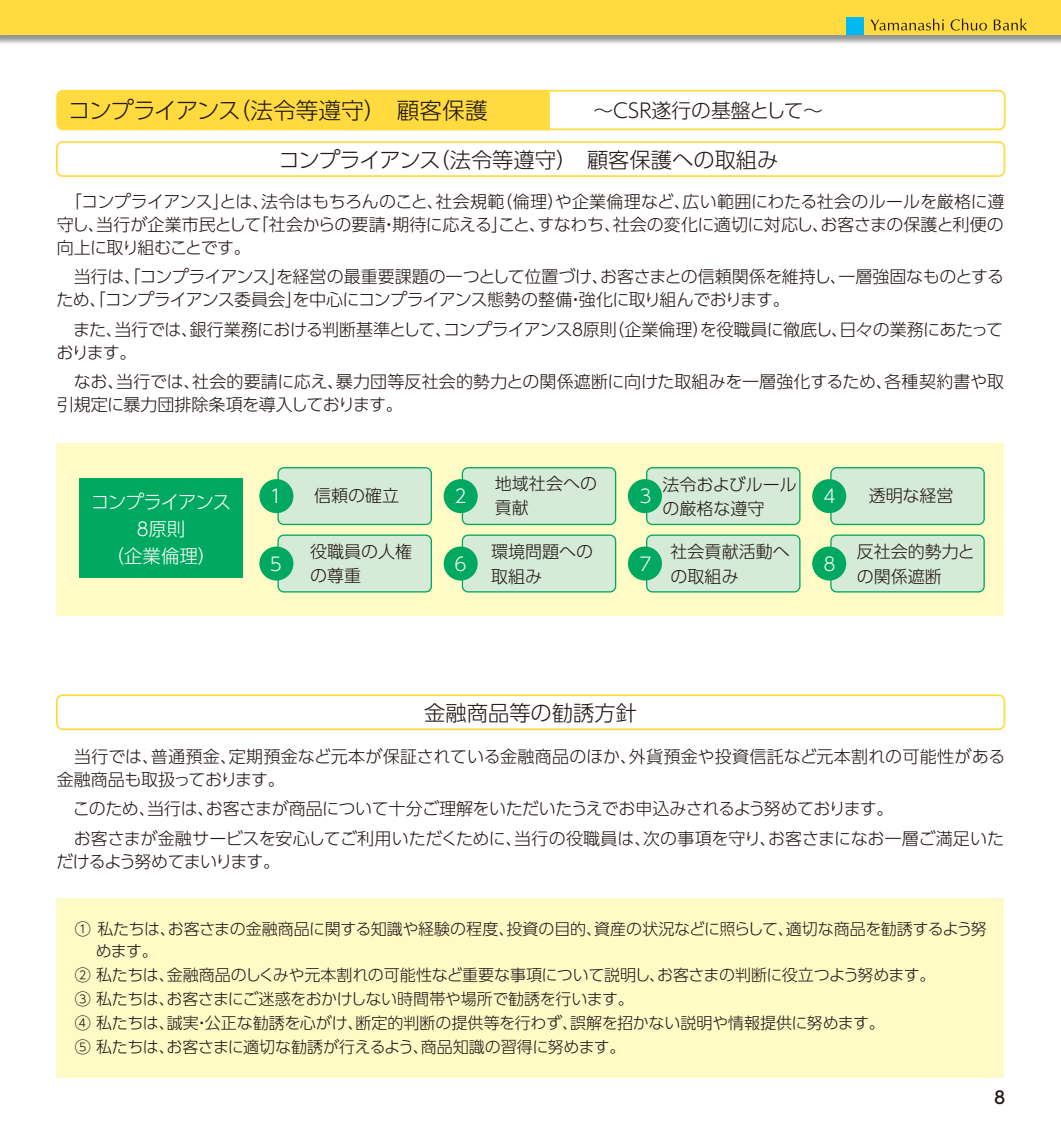
<style>
.page{position:relative;width:1061px;height:1134px;background:#fff}
.page>*{position:absolute;margin:0;border:0;box-sizing:border-box;transform-origin:0 0}
.t1{font:300 22.6px "UD Shin Go Pro";letter-spacing:-.01em;color:#221815}
.t2{font:300 21.2px "UD Shin Go Pro";color:#221815}
.t3{font:300 19.8px "UD Shin Go Pro";color:#221815}
.t4{font:300 18.4px/27px "UD Shin Go Pro";letter-spacing:-.05em;color:#fff;text-align:center}
.t5{font:300 17px/22.6px "UD Shin Go Pro";letter-spacing:-.01em;color:#221815}
.t6{font:300 17px/22.6px "UD Shin Go Pro";letter-spacing:-.03em;color:#221815}
.t7{font:300 17px/22.6px "UD Shin Go Pro";letter-spacing:.01em;color:#221815}
.t8{font:300 17px/22.6px "UD Shin Go Pro";letter-spacing:-.035em;color:#221815}
.t9{font:300 17px "UD Shin Go Pro";letter-spacing:-.055em;color:#221815}
.t10{font:500 17px "UD Shin Go Pro";color:#221815}
.t11{font:300 16px/24px "UD Shin Go Pro";letter-spacing:-.02em;color:#221815}
</style>
<div class="page">
<img style="left:1px;top:34px;width:1059px;height:10px">
<div style="left:0;top:0;width:1060px;height:34px;background:#ffdb3f"></div>
<svg style="left:870px;top:19px;width:73px;height:12px"></svg>
<svg style="left:950px;top:19px;width:36px;height:12px"></svg>
<svg style="left:993px;top:19px;width:33px;height:12px"></svg>
<div style="left:846px;top:17px;width:17px;height:17px;background:#00b9ef"></div>
<div style="left:57px;top:443px;width:946px;height:172px;background:#fffbc7"></div>
<div style="left:57px;top:898px;width:946px;height:179px;background:#fffbc7"></div>
<div style="left:56px;top:89px;width:494px;height:42px;background:#ffdb3f"></div>
<div style="left:334px;top:90px;width:671px;height:40px;border:2px solid #ffdb3f;border-radius:6px"></div>
<div style="left:56px;top:694px;width:948px;height:36px;border:2px solid #ffdb3f;border-radius:6px"></div>
<div style="left:56px;top:141px;width:948px;height:36px;border:2px solid #ffdb3f;border-radius:6px"></div>
<div style="left:278px;top:468px;width:153px;height:56px;background:#d5ead7;border-radius:6px"></div>
<div style="left:277px;top:467px;width:155px;height:58px;border:1px solid #00a95f;border-radius:6px"></div>
<div style="left:259px;top:479px;width:34px;height:34px;background:#00a95f;border-radius:50%"></div>
<div style="left:462px;top:468px;width:153px;height:56px;background:#d5ead7;border-radius:6px"></div>
<div style="left:461px;top:467px;width:155px;height:58px;border:1px solid #00a95f;border-radius:6px"></div>
<div style="left:443px;top:479px;width:34px;height:34px;background:#00a95f;border-radius:50%"></div>
<div style="left:646px;top:468px;width:153px;height:56px;background:#d5ead7;border-radius:6px"></div>
<div style="left:646px;top:467px;width:154px;height:58px;border:1px solid #00a95f;border-radius:6px"></div>
<div style="left:627px;top:479px;width:34px;height:34px;background:#00a95f;border-radius:50%"></div>
<div style="left:830px;top:468px;width:153px;height:56px;background:#d5ead7;border-radius:6px"></div>
<div style="left:830px;top:467px;width:154px;height:58px;border:1px solid #00a95f;border-radius:6px"></div>
<div style="left:812px;top:479px;width:34px;height:34px;background:#00a95f;border-radius:50%"></div>
<div style="left:278px;top:535px;width:153px;height:57px;background:#d5ead7;border-radius:6px"></div>
<div style="left:277px;top:534px;width:155px;height:58px;border:1px solid #00a95f;border-radius:6px"></div>
<div style="left:259px;top:546px;width:34px;height:34px;background:#00a95f;border-radius:50%"></div>
<div style="left:462px;top:535px;width:153px;height:57px;background:#d5ead7;border-radius:6px"></div>
<div style="left:461px;top:534px;width:155px;height:58px;border:1px solid #00a95f;border-radius:6px"></div>
<div style="left:443px;top:546px;width:34px;height:34px;background:#00a95f;border-radius:50%"></div>
<div style="left:646px;top:535px;width:153px;height:57px;background:#d5ead7;border-radius:6px"></div>
<div style="left:646px;top:534px;width:154px;height:58px;border:1px solid #00a95f;border-radius:6px"></div>
<div style="left:627px;top:546px;width:34px;height:34px;background:#00a95f;border-radius:50%"></div>
<div style="left:830px;top:535px;width:153px;height:57px;background:#d5ead7;border-radius:6px"></div>
<div style="left:830px;top:534px;width:154px;height:58px;border:1px solid #00a95f;border-radius:6px"></div>
<div style="left:812px;top:546px;width:34px;height:34px;background:#00a95f;border-radius:50%"></div>
<div style="left:79px;top:479px;width:164px;height:99px;background:#00a95f"></div>
<h1 class="t1" style="left:68px;top:92px;width:421px">コンプライアンス（法令等遵守）　顧客保護</h1>
<p class="t3" style="left:593px;top:94px;width:231px">～CSR遂行の基盤として～</p>
<p class="t2" style="left:278px;top:142px;width:501px">コンプライアンス（法令等遵守）　顧客保護への取組み</p>
<p class="t5" style="left:57px;top:190px;width:949px;text-align:justify">　「コンプライアンス」とは、法令はもちろんのこと、社会規範（倫理）や企業倫理など、広い範囲にわたる社会のルールを厳格に遵守し、当行が企業市民として「社会からの要請・期待に応える」こと、すなわち、社会の変化に適切に対応し、お客さまの保護と利便の向上に取り組むことです。</p>
<p class="t6" style="left:56px;top:265px;width:948px">　当行は、「コンプライアンス」を経営の最重要課題の一つとして位置づけ、お客さまとの信頼関係を維持し、一層強固なものとするため、「コンプライアンス委員会」を中心にコンプライアンス態勢の整備・強化に取り組んでおります。</p>
<p class="t8" style="left:57px;top:318px;width:947px">　また、当行では、銀行業務における判断基準として、コンプライアンス８原則（企業倫理）を役職員に徹底し、日々の業務にあたっております。</p>
<p class="t5" style="left:57px;top:370px;width:948px">　なお、当行では、社会的要請に応え、暴力団等反社会的勢力との関係遮断に向けた取組みを一層強化するため、各種契約書や取引規定に暴力団排除条項を導入しております。</p>
<p class="t4" style="left:91px;top:488px;width:142px">コンプライアンス<br>８原則<br>（企業倫理）</p>
<p class="t4" style="left:269px;top:482px;width:14px">1</p>
<p class="t4" style="left:269px;top:549px;width:14px">5</p>
<p class="t5" style="left:314px;top:483px;width:87px">信頼の確立</p>
<p class="t5" style="left:495px;top:471px;width:104px;line-height:24.2px">地域社会への貢献</p>
<p class="t5" style="left:662px;top:472px;width:136px;line-height:24.2px">法令およびルールの厳格な遵守</p>
<p class="t5" style="left:868px;top:483px;width:86px">透明な経営</p>
<p class="t5" style="left:310px;top:539px;width:104px;line-height:24.2px">役職員の人権の尊重</p>
<p class="t5" style="left:491px;top:538px;width:104px;line-height:25.6px">環境問題への取組み</p>
<p class="t5" style="left:670px;top:538px;width:121px;line-height:25.6px">社会貢献活動への取組み</p>
<p class="t5" style="left:856px;top:538px;width:120px;line-height:25.6px">反社会的勢力との関係遮断</p>
<p class="t4" style="left:454px;top:482px;width:14px">2</p>
<p class="t4" style="left:639px;top:482px;width:14px">3</p>
<p class="t4" style="left:823px;top:482px;width:14px">4</p>
<p class="t4" style="left:454px;top:549px;width:14px">6</p>
<p class="t4" style="left:823px;top:549px;width:14px">8</p>
<p class="t4" style="left:639px;top:549px;width:14px">7</p>
<p class="t2" style="left:424px;top:696px;width:214px">金融商品等の勧誘方針</p>
<p class="t7" style="left:57px;top:744px;width:950px">　当行では、普通預金、定期預金など元本が保証されている金融商品のほか、外貨預金や投資信託など元本割れの可能性がある金融商品も取扱っております。</p>
<p class="t5" style="left:57px;top:793px;width:948px;line-height:29.8px">　このため、当行は、お客さまが商品について十分ご理解をいただいたうえでお申込みされるよう努めております。<br>　お客さまが金融サービスを安心してご利用いただくために、当行の役職員は、次の事項を守り、お客さまになお一層ご満足いた</p>
<p class="t9" style="left:56px;top:847px;width:225px">だけるよう努めてまいります。</p>
<p class="t11" style="left:75px;top:918px;width:913px;line-height:21.2px">① 私たちは、お客さまの金融商品に関する知識や経験の程度、投資の目的、資産の状況などに照らして、適切な商品を勧誘するよう努　 めます。</p>
<p class="t11" style="left:75px;top:962px;width:862px">② 私たちは、金融商品のしくみや元本割れの可能性など重要な事項について説明し、お客さまの判断に役立つよう努めます。③ 私たちは、お客さまにご迷惑をおかけしない時間帯や場所で勧誘を行います。<br>④ 私たちは、誠実・公正な勧誘を心がけ、断定的判断の提供等を行わず、誤解を招かない説明や情報提供に努めます。<br>⑤ 私たちは、お客さまに適切な勧誘が行えるよう、商品知識の習得に努めます。</p>
<p class="t10" style="left:993px;top:1083px;width:13px">8</p>
</div>
